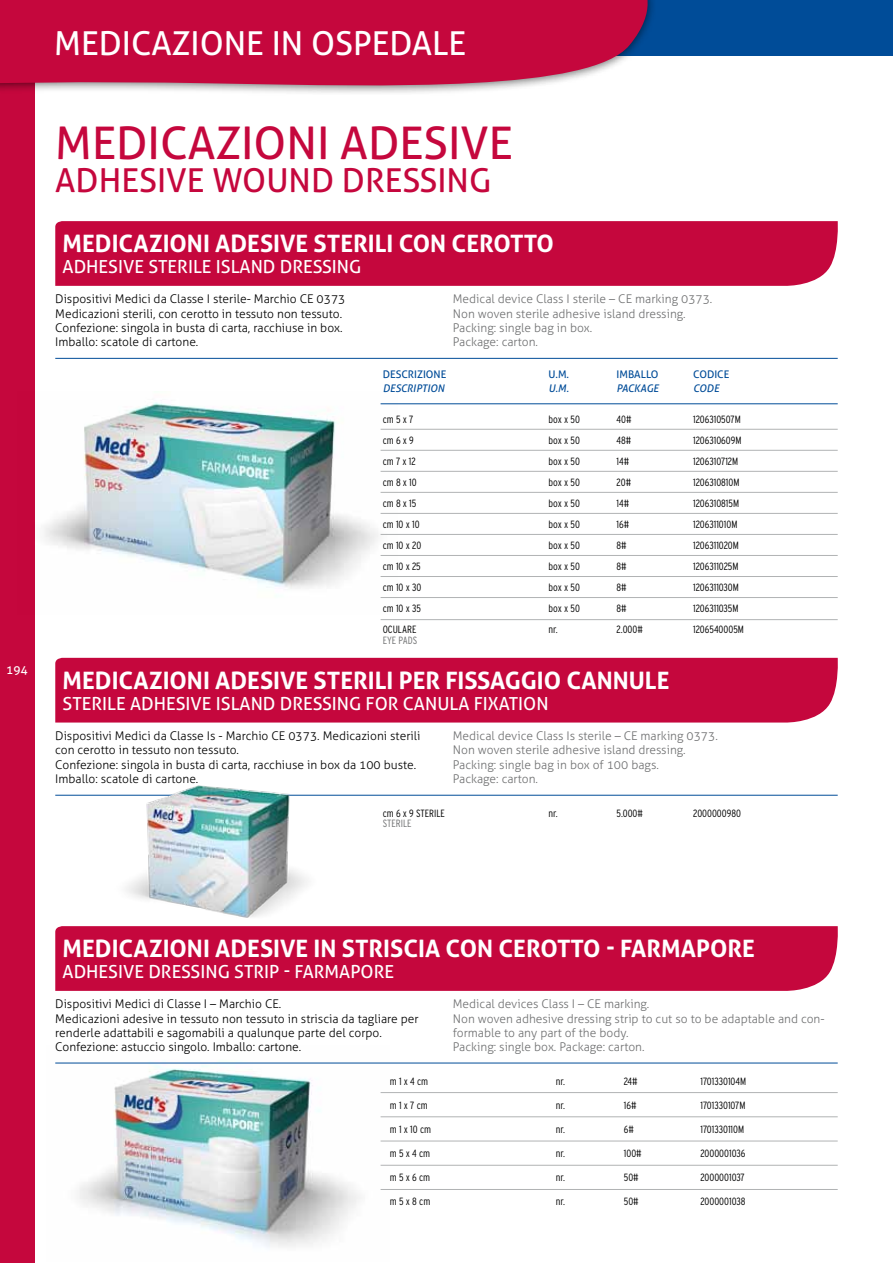
<style>
.page{position:relative;width:893px;height:1263px;background:#fff}
.page>*{position:absolute;margin:0;border:0;box-sizing:border-box;transform-origin:0 0}
.t1{font:45px "Aller";color:#c5073d}
.t2{font:33px "Aller";color:#fff}
.t3{font:33px "Aller";color:#c5073d}
.t4{font:700 24px "Aller";color:#fff}
.t5{font:18px "Aller";color:#fff}
.t6{font:300 12px/14.4px "Aller";color:#000}
.t7{font:300 12px/14.4px "Aller";color:#707172}
.t8{font:12px "Aller";color:#fff}
.t9{font:300 condensed 10.5px "Interstate";color:#000}
.t10{font:10.5px "Aller";color:#004c98}
.t11{font:italic 10.5px "Aller";color:#004c98}
.t12{font:300 condensed 10.5px "Interstate";color:#707172}
</style>
<div class="page">
<div style="left:0;top:0;width:893px;height:55px;background:#004c98"></div>
<div style="left:0;top:0;width:34px;height:1263px;background:#c5073d"></div>
<div style="left:0;top:0;width:657px;height:96px;background:#000;opacity:.55"></div>
<svg style="left:0;top:0;width:659px;height:92px;background:#c42453"></svg>
<img style="left:34px;top:391px;width:364px;height:223px">
<hr style="left:55px;top:795px;width:783px;height:1px;background:#004c98">
<img style="left:105px;top:785px;width:226px;height:133px">
<img style="left:55px;top:1062px;width:335px;height:185px">
<hr style="left:381px;top:403px;width:457px;height:1px;background:#004c98">
<hr style="left:55px;top:358px;width:783px;height:1px;background:#004c98">
<div style="left:55px;top:221px;width:783px;height:65px;background:#c5073d"></div>
<div style="left:55px;top:658px;width:783px;height:65px;background:#c5073d"></div>
<div style="left:55px;top:926px;width:783px;height:65px;background:#c5073d"></div>
<hr style="left:55px;top:1063px;width:783px;height:1px;background:#004c98">
<hr style="left:381px;top:429px;width:457px;height:1px;background:#b1b3b4">
<hr style="left:381px;top:450px;width:457px;height:1px;background:#b1b3b4">
<hr style="left:381px;top:471px;width:457px;height:1px;background:#b1b3b4">
<hr style="left:381px;top:492px;width:457px;height:1px;background:#b1b3b4">
<hr style="left:381px;top:513px;width:457px;height:1px;background:#b1b3b4">
<hr style="left:381px;top:1092px;width:457px;height:1px;background:#b1b3b4">
<hr style="left:381px;top:1116px;width:457px;height:1px;background:#b1b3b4">
<hr style="left:381px;top:1141px;width:457px;height:1px;background:#b1b3b4">
<hr style="left:381px;top:1165px;width:457px;height:1px;background:#b1b3b4">
<hr style="left:381px;top:1189px;width:457px;height:1px;background:#b1b3b4">
<hr style="left:381px;top:534px;width:457px;height:1px;background:#b1b3b4">
<hr style="left:381px;top:576px;width:457px;height:1px;background:#b1b3b4">
<hr style="left:381px;top:555px;width:457px;height:1px;background:#b1b3b4">
<hr style="left:381px;top:597px;width:457px;height:1px;background:#b1b3b4">
<hr style="left:381px;top:619px;width:457px;height:1px;background:#b1b3b4">
<p class="t8" style="left:6px;top:663px;width:23px">194</p>
<h2 class="t2" style="left:54px;top:23px;width:413px">MEDICAZIONE IN OSPEDALE</h2>
<h1 class="t1" style="left:55px;top:115px;width:26px">MEDICAZIONI</h1>
<h1 class="t1" style="left:340px;top:115px;width:25px">ADESI</h1>
<h1 class="t1" style="left:461px;top:115px;width:48px">VE</h1>
<h2 class="t3" style="left:55px;top:160px;width:19px">ADHESI</h2>
<h2 class="t3" style="left:166px;top:160px;width:236px">VE WOUND DRESSIN</h2>
<h2 class="t3" style="left:469px;top:160px;width:24px">G</h2>
<h3 class="t4" style="left:63px;top:228px;width:493px">MEDICAZIONI ADESIVE STERILI CON CEROTTO</h3>
<h3 class="t5" style="left:63px;top:255px;width:11px">ADHESI</h3>
<h3 class="t5" style="left:123px;top:255px;width:104px">VE STERILE ISLAND</h3>
<h3 class="t5" style="left:280px;top:255px;width:33px">DRESSIN</h3>
<h3 class="t5" style="left:349px;top:255px;width:14px">G</h3>
<p class="t6" style="left:55px;top:292px;width:292px">Dispositivi Medici da Classe I sterile- Marchio CE 0373<br>Medicazioni sterili, con cerotto in tessuto non tessuto.<br>Confezione: singola in busta di carta, racchiuse in box.<br>Imballo: scatole di cartone.</p>
<p class="t7" style="left:453px;top:292px;width:261px">Medical device Class I sterile – CE marking 0373.<br>Non woven sterile adhesive island dressing.<br>Packing: single bag in box.<br>Package: carton.</p>
<p class="t10" style="left:383px;top:368px;width:7px">DESC</p>
<p class="t10" style="left:408px;top:368px;width:12px">RIZIONE</p>
<p class="t10" style="left:549px;top:368px;width:41px">U.M. IM</p>
<p class="t10" style="left:628px;top:368px;width:16px">BALLOCODICE</p>
<p class="t11" style="left:383px;top:382px;width:63px">DESCRIPTION</p>
<p class="t11" style="left:549px;top:382px;width:22px">U.M.</p>
<p class="t11" style="left:617px;top:382px;width:44px">PACKAGE</p>
<p class="t11" style="left:693px;top:382px;width:28px">CODE</p>
<p class="t9" style="left:383px;top:414px;width:32px">cm 5 x 7</p>
<p class="t9" style="left:549px;top:414px;width:33px">box x 50</p>
<p class="t9" style="left:617px;top:414px;width:16px">40#</p>
<p class="t9" style="left:693px;top:414px;width:49px">1206310507M</p>
<p class="t9" style="left:383px;top:435px;width:33px">cm 6 x 9</p>
<p class="t9" style="left:549px;top:435px;width:33px">box x 50</p>
<p class="t9" style="left:617px;top:435px;width:16px">48#</p>
<p class="t9" style="left:693px;top:435px;width:50px">1206310609M</p>
<p class="t9" style="left:383px;top:456px;width:35px">cm 7 x 12</p>
<p class="t9" style="left:549px;top:456px;width:33px">box x 50</p>
<p class="t9" style="left:617px;top:456px;width:14px">14#</p>
<p class="t9" style="left:693px;top:456px;width:47px">1206310712M</p>
<p class="t9" style="left:383px;top:477px;width:36px">cm 8 x 10</p>
<p class="t9" style="left:549px;top:477px;width:33px">box x 50</p>
<p class="t9" style="left:617px;top:477px;width:16px">20#</p>
<p class="t9" style="left:693px;top:477px;width:48px">1206310810M</p>
<p class="t9" style="left:383px;top:498px;width:35px">cm 8 x 15</p>
<p class="t9" style="left:549px;top:498px;width:33px">box x 50</p>
<p class="t9" style="left:617px;top:498px;width:14px">14#</p>
<p class="t9" style="left:693px;top:498px;width:48px">1206310815M</p>
<p class="t9" style="left:383px;top:519px;width:38px">cm 10 x 10</p>
<p class="t9" style="left:549px;top:519px;width:33px">box x 50</p>
<p class="t9" style="left:617px;top:519px;width:14px">16#</p>
<p class="t9" style="left:693px;top:519px;width:46px">1206311010M</p>
<p class="t9" style="left:383px;top:540px;width:40px">cm 10 x 20</p>
<p class="t9" style="left:549px;top:540px;width:33px">box x 50</p>
<p class="t9" style="left:617px;top:540px;width:12px">8#</p>
<p class="t9" style="left:693px;top:540px;width:47px">1206311020M</p>
<p class="t9" style="left:383px;top:561px;width:40px">cm 10 x 25</p>
<p class="t9" style="left:549px;top:561px;width:33px">box x 50</p>
<p class="t9" style="left:617px;top:561px;width:12px">8#</p>
<p class="t9" style="left:693px;top:561px;width:47px">1206311025M</p>
<p class="t9" style="left:383px;top:582px;width:40px">cm 10 x 30</p>
<p class="t9" style="left:549px;top:582px;width:33px">box x 50</p>
<p class="t9" style="left:617px;top:582px;width:12px">8#</p>
<p class="t9" style="left:693px;top:582px;width:47px">1206311030M</p>
<p class="t9" style="left:383px;top:603px;width:40px">cm 10 x 35</p>
<p class="t9" style="left:549px;top:603px;width:33px">box x 50</p>
<p class="t9" style="left:617px;top:603px;width:12px">8#</p>
<p class="t9" style="left:693px;top:603px;width:47px">1206311035M</p>
<p class="t9" style="left:383px;top:624px;width:35px">OCULARE</p>
<p class="t9" style="left:549px;top:624px;width:11px">nr.</p>
<p class="t9" style="left:617px;top:624px;width:28px">2.000#</p>
<p class="t9" style="left:693px;top:624px;width:52px">1206540005M</p>
<p class="t12" style="left:383px;top:634px;width:36px">EYE PADS</p>
<h3 class="t4" style="left:63px;top:665px;width:608px">MEDICAZIONI ADESIVE STERILI PER FISSAGGIO CANNULE</h3>
<h3 class="t5" style="left:63px;top:692px;width:79px">STERILE ADHESI</h3>
<h3 class="t5" style="left:191px;top:692px;width:36px">VE ISLAND</h3>
<h3 class="t5" style="left:280px;top:692px;width:33px">DRESSIN</h3>
<h3 class="t5" style="left:349px;top:692px;width:66px">G FOR CAN</h3>
<h3 class="t5" style="left:437px;top:692px;width:91px">ULA FIXATION</h3>
<p class="t6" style="left:55px;top:728px;width:367px">Dispositivi Medici da Classe Is - Marchio CE 0373. Medicazioni sterili con cerotto in tessuto non tessuto.<br>Confezione: singola in busta di carta, racchiuse in box da 100 buste.<br>Imballo: scatole di cartone.</p>
<p class="t7" style="left:453px;top:728px;width:266px">Medical device Class Is sterile – CE marking 0373.<br>Non woven sterile adhesive island dressing.<br>Packing: single bag in box of 100 bags.<br>Package: carton.</p>
<p class="t9" style="left:383px;top:807px;width:64px">cm 6 x 9 STERILE</p>
<p class="t9" style="left:549px;top:807px;width:11px">nr.</p>
<p class="t9" style="left:617px;top:807px;width:28px">5.000#</p>
<p class="t9" style="left:693px;top:807px;width:49px">2000000980</p>
<p class="t12" style="left:383px;top:818px;width:30px">STERILE</p>
<h3 class="t4" style="left:63px;top:933px;width:694px">MEDICAZIONI ADESIVE IN STRISCIA CON CEROTTO - FARMAPORE</h3>
<h3 class="t5" style="left:63px;top:960px;width:333px">ADHESIVE DRESSING STRIP - FARMAPORE</h3>
<p class="t6" style="left:55px;top:997px;width:365px">Dispositivi Medici di Classe I – Marchio CE.<br>Medicazioni adesive in tessuto non tessuto in striscia da tagliare per renderle adattabili e sagomabili a qualunque parte del corpo.<br>Confezione: astuccio singolo. Imballo: cartone.</p>
<p class="t7" style="left:453px;top:997px;width:373px">Medical devices Class I – CE marking.<br>Non woven adhesive dressing strip to cut so to be adaptable and con&shy;formable to any part of the body.<br>Packing: single box. Package: carton.</p>
<p class="t9" style="left:390px;top:1075px;width:40px">m 1 x 4 cm</p>
<p class="t9" style="left:556px;top:1075px;width:11px">nr.</p>
<p class="t9" style="left:624px;top:1075px;width:15px">24#</p>
<p class="t9" style="left:700px;top:1075px;width:47px">1701330104M</p>
<p class="t9" style="left:390px;top:1099px;width:39px">m 1 x 7 cm</p>
<p class="t9" style="left:556px;top:1099px;width:11px">nr.</p>
<p class="t9" style="left:624px;top:1099px;width:14px">16#</p>
<p class="t9" style="left:700px;top:1099px;width:47px">1701330107M</p>
<p class="t9" style="left:390px;top:1123px;width:43px">m 1 x 10 cm</p>
<p class="t9" style="left:556px;top:1123px;width:11px">nr.</p>
<p class="t9" style="left:624px;top:1123px;width:12px">6#</p>
<p class="t9" style="left:700px;top:1123px;width:45px">1701330110M</p>
<p class="t9" style="left:390px;top:1147px;width:42px">m 5 x 4 cm</p>
<p class="t9" style="left:556px;top:1147px;width:11px">nr.</p>
<p class="t9" style="left:624px;top:1147px;width:19px">100#</p>
<p class="t9" style="left:700px;top:1147px;width:46px">2000001036</p>
<p class="t9" style="left:390px;top:1171px;width:42px">m 5 x 6 cm</p>
<p class="t9" style="left:556px;top:1171px;width:11px">nr.</p>
<p class="t9" style="left:624px;top:1171px;width:16px">50#</p>
<p class="t9" style="left:700px;top:1171px;width:46px">2000001037</p>
<p class="t9" style="left:390px;top:1195px;width:42px">m 5 x 8 cm</p>
<p class="t9" style="left:556px;top:1195px;width:11px">nr.</p>
<p class="t9" style="left:624px;top:1195px;width:16px">50#</p>
<p class="t9" style="left:700px;top:1195px;width:47px">2000001038</p>
</div>
